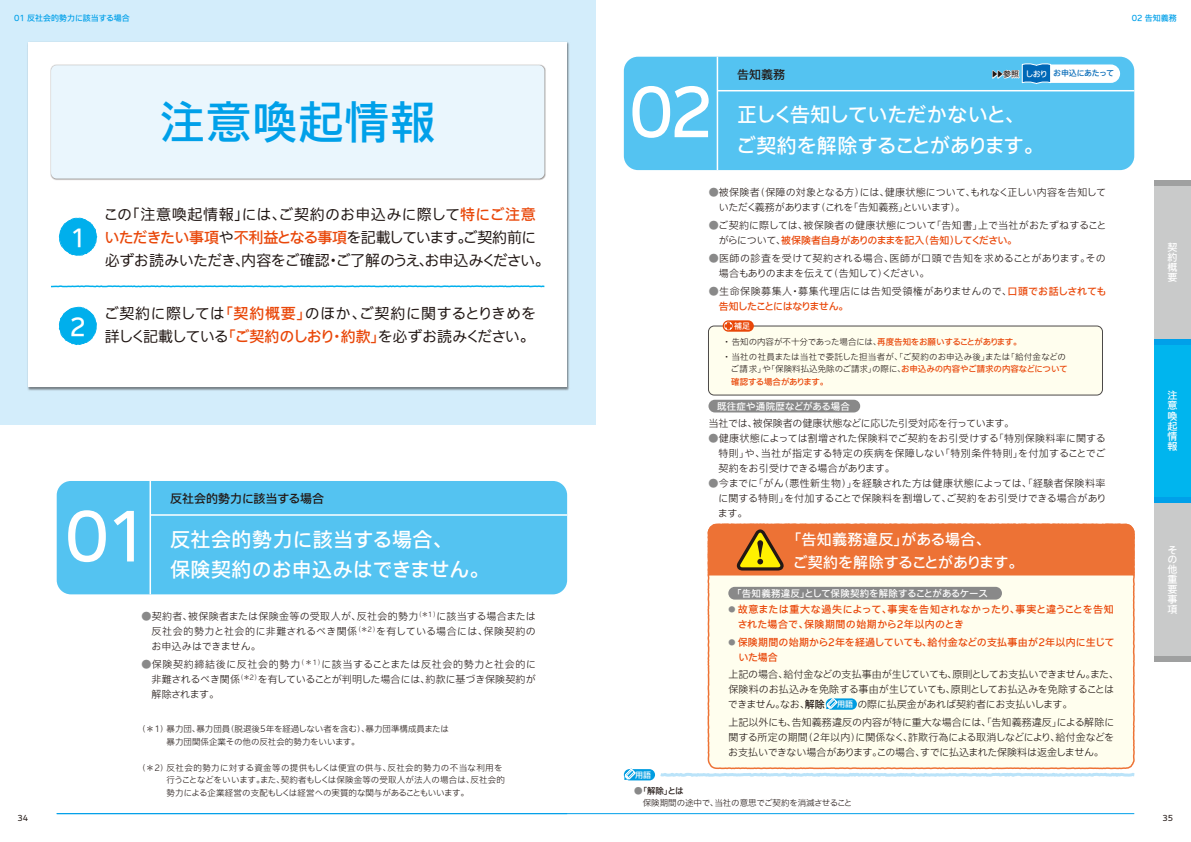
<style>
.page{position:relative;width:1191px;height:842px;background:#fff}
.page>*{position:absolute;margin:0;border:0;box-sizing:border-box;transform-origin:0 0}
.t1{font:500 65px "Iwa UCDA Goth Std";color:#fff}
.t2{font:500 45px "Iwa UCDA Goth Std";letter-spacing:.025em;color:#00a0e9}
.t3{font:500 24px "Iwa UCDA Goth Std";color:#fff}
.t4{font:500 20px/30px "Iwa UCDA Goth Std";letter-spacing:-.035em;color:#fff}
.t5{font:500 20px/30px "Iwa UCDA Goth Std";letter-spacing:.005em;color:#fff}
.t6{font:100 15px/23px "Iwa UCDA Goth Std";letter-spacing:-.01em;color:#221815}
.t7{font:500 15px/22.5px "Iwa UCDA Goth Std";letter-spacing:-.005em;color:#fff}
.t8{font:500 12px "Iwa UCDA Goth Std";color:#221815}
.t9{font:300 10px/15px "Iwa UCDA Goth Std";color:#221815;text-align:justify}
.t10{font:500 10px/15px "Iwa UCDA Goth Std";letter-spacing:.025em;color:#e94709}
.t11{font:300 10px/15px "Iwa UCDA Goth Std";letter-spacing:-.025em;color:#221815}
.t12{font:300 10px/15px "Iwa UCDA Goth Std";letter-spacing:.02em;color:#221815}
.t13{font:300 10px/15px "Iwa UCDA Goth Std";letter-spacing:.025em;color:#221815}
.t14{font:300 10px/15px "Iwa UCDA Goth Std";letter-spacing:.05em;color:#221815}
.t15{font:500 10px/10.2px "Iwa UCDA Goth Std";color:#fff;text-align:justify}
.t16{font:500 9.5px "Iwa UCDA Goth Std";letter-spacing:.005em;color:#fff}
.t17{font:500 9.5px "Iwa UCDA Goth Std";letter-spacing:.025em;color:#fff}
.t18{font:300 8.5px/12.8px "Iwa UCDA Goth Std";color:#221815}
.t19{font:500 8.5px/12.8px "Iwa UCDA Goth Std";letter-spacing:-.04em;color:#e94709}
.t20{font:500 8px "Iwa UCDA Goth Std";color:#00a0e9}
.t21{font:500 8px "Iwa UCDA Goth Std";color:#fff}
.t22{font:500 8px "Iwa UCDA Goth Std";letter-spacing:-.06em;color:#0068b7}
.t23{font:100 8px "Iwa UCDA Goth Std";color:#221815}
.t24{font:500 5.6px "Iwa UCDA Goth Std";color:#221815;scale:1.43 1}
.s1{font-weight:500;color:#e94709}
.s2{color:#898989}
.s3{color:#221815}
.s4{font-weight:300;color:#221815}
.s5{font-weight:300;font-size:7px;color:#898989}
.s6{font-weight:500}
.s7{font-weight:500;color:#898989}
</style>
<div class="page">
<hr style="left:57px;top:813px;width:1077px;height:1px;background:#00a0e9">
<div style="left:0;top:0;width:595px;height:424px;background:#d3edfb"></div>
<div style="left:28px;top:43px;width:539px;height:344px;background:#fff"></div>
<img style="left:50px;top:64px;width:496px;height:116px">
<div style="left:51px;top:65px;width:493px;height:114px;background:#eaf6fd;border-radius:6px"></div>
<svg style="left:51px;top:285px;width:494px;height:3px"></svg>
<svg style="left:58px;top:217px;width:40px;height:39px"></svg>
<svg style="left:58px;top:306px;width:39px;height:39px"></svg>
<div style="left:1154px;top:183px;width:37px;height:159px;background:#c9caca"></div>
<div style="left:1154px;top:342px;width:37px;height:158px;background:#00b5ee"></div>
<div style="left:1154px;top:500px;width:37px;height:159px;background:#c9caca"></div>
<div style="left:1154px;top:180px;width:37px;height:6px;background:#9fa0a0"></div>
<div style="left:1154px;top:339px;width:37px;height:6px;background:#00a0e9"></div>
<div style="left:1154px;top:497px;width:37px;height:6px;background:#00a0e9"></div>
<div style="left:1154px;top:656px;width:37px;height:6px;background:#9fa0a0"></div>
<div style="left:708px;top:326px;width:394px;height:69px;background:#fffeee;border-radius:6px"></div>
<div style="left:708px;top:326px;width:394px;height:69px;border:1px solid #4c4948;border-radius:6px"></div>
<div style="left:624px;top:57px;width:510px;height:113px;background:#54c3f1;border-radius:14px"></div>
<svg style="left:717px;top:56px;width:2px;height:115px"></svg>
<hr style="left:717px;top:90px;width:417px;height:1px;background:#fff">
<div style="left:722px;top:320px;width:32px;height:12px;background:#e94709;border-radius:6px"></div>
<svg style="left:724px;top:322px;width:8px;height:8px"></svg>
<div style="left:708px;top:400px;width:152px;height:12px;background:#898989;border-radius:6px"></div>
<div style="left:707px;top:577px;width:428px;height:193px;background:#fffeee"></div>
<svg style="left:707px;top:523px;width:428px;height:54px;background:#e9793a"></svg>
<div style="left:728px;top:587px;width:274px;height:13px;background:#898989;border-radius:6px"></div>
<svg style="left:992px;top:63px;width:128px;height:21px"></svg>
<svg style="left:660px;top:772px;width:475px;height:5px"></svg>
<div style="left:624px;top:769px;width:31px;height:11px;background:#009de1;border-radius:6px"></div>
<svg style="left:623px;top:768px;width:14px;height:13px"></svg>
<div style="left:825px;top:698px;width:32px;height:12px;background:#009de1;border-radius:6px"></div>
<svg style="left:825px;top:697px;width:13px;height:13px"></svg>
<div style="left:57px;top:481px;width:510px;height:113px;background:#54c3f1;border-radius:14px"></div>
<svg style="left:150px;top:481px;width:2px;height:114px"></svg>
<hr style="left:150px;top:514px;width:417px;height:2px;background:#fff">
<p class="t20" style="left:14px;top:12px;width:117px">01 反社会的勢力に該当する場合</p>
<p class="t20" style="left:1131px;top:12px;width:47px">02 告知義務</p>
<h2 class="t2" style="left:160px;top:89px;width:277px">注意喚起情報</h2>
<h3 class="t3" style="left:70px;top:220px;width:18px">1</h3>
<h3 class="t3" style="left:70px;top:309px;width:18px">2</h3>
<h3 class="t6" style="left:104px;top:202px;width:448px">この「注意喚起情報」には、ご契約のお申込みに際して<span class="s1">特にご注意いただきたい事項</span>や<span class="s1">不利益となる事項</span>を記載しています。ご契約前に必ずお読みいただき、内容をご確認・ご了解のうえ、お申込みください。</h3>
<h3 class="t6" style="left:104px;top:301px;width:434px">ご契約に際しては<span class="s1">「契約概要」</span>のほか、ご契約に関するとりきめを詳しく記載している<span class="s1">「ご契約のしおり・約款」</span>を必ずお読みください。</h3>
<p class="t8" style="left:170px;top:490px;width:155px">反社会的勢力に該当する場合</p>
<h1 class="t1" style="left:65px;top:489px;width:85px">01</h1>
<h3 class="t5" style="left:170px;top:523px;width:321px">反社会的勢力に該当する場合、<br>保険契約のお申込みはできません。</h3>
<p class="t9" style="left:151px;top:608px;width:386px;text-indent:-10px"><span class="s2">●</span>契約者、被保険者または保険金等の受取人が、反社会的勢力<sup>（＊1）</sup>に該当する場合または反社会的勢力と社会的に非難されるべき関係<sup>（＊2）</sup>を有している場合には、保険契約のお申込みはできません。</p>
<p class="t9" style="left:152px;top:656px;width:386px;text-indent:-10px"><span class="s2">●</span>保険契約締結後に反社会的勢力<sup>（＊1）</sup>に該当することまたは反社会的勢力と社会的に非難されるべき関係<sup>（＊2）</sup>を有していることが判明した場合には、約款に基づき保険契約が解除されます。</p>
<p class="t18" style="left:167px;top:722px;width:284px;text-indent:-29px">（＊1）暴力団、暴力団員（脱退後5年を経過しない者を含む）、暴力団準構成員または暴力団関係企業その他の反社会的勢力をいいます。</p>
<p class="t18" style="left:167px;top:760px;width:340px;text-indent:-29px">（＊2）反社会的勢力に対する資金等の提供もしくは便宜の供与、反社会的勢力の不当な利用を行うことなどをいいます。また、契約者もしくは保険金等の受取人が法人の場合は、反社会的勢力による企業経営の支配もしくは経営への実質的な関与があることもいいます。</p>
<p class="t8" style="left:737px;top:65px;width:49px">告知義務</p>
<p class="t22" style="left:1053px;top:67px;width:62px">お申込にあたって</p>
<p class="t24" style="left:999px;top:70px;width:7px;rotate:90deg">▲</p>
<p class="t24" style="left:1004px;top:70px;width:7px;rotate:90deg">▲</p>
<p class="t21" style="left:1003px;top:68px;width:46px"><span class="s3">参照</span> しおり</p>
<h1 class="t1" style="left:629px;top:65px;width:85px">02</h1>
<h3 class="t4" style="left:736px;top:99px;width:309px">正しく告知していただかないと、ご契約を解除することがあります。</h3>
<p class="t11" style="left:719px;top:184px;width:389px;text-indent:-10px"><span class="s2">●</span>被保険者（保障の対象となる方）には、健康状態について、もれなく正しい内容を告知していただく義務があります（これを「告知義務」といいます）。</p>
<p class="t13" style="left:719px;top:217px;width:389px;text-indent:-10px"><span class="s2">●</span>ご契約に際しては、被保険者の健康状態について「告知書」上で当社がおたずねすることがらについて、<span class="s1">被保険者自身がありのままを記入（告知）してください。</span></p>
<p class="t9" style="left:719px;top:250px;width:388px;text-indent:-10px"><span class="s2">●</span>医師の診査を受けて契約される場合、医師が口頭で告知を求めることがあります。その場合もありのままを伝えて（告知して）ください。</p>
<p class="t14" style="left:719px;top:283px;width:389px;text-indent:-10px"><span class="s2">●</span>生命保険募集人・募集代理店には告知受領権がありませんので、<span class="s1">口頭でお話しされても告知したことにはなりません。</span></p>
<p class="t21" style="left:734px;top:320px;width:17px">補足</p>
<p class="t18" style="left:722px;top:334px;width:345px;line-height:14.7px">・告知の内容が不十分であった場合には、<span class="s1">再度告知をお願いすることがあります。<br></span>・当社の社員または当社で委託した担当者が、「ご契約のお申込み後」または「給付金などの</p>
<p class="t19" style="left:730px;top:362px;width:339px"><span class="s4">ご請求」や「保険料払込免除のご請求」の際に、</span>お申込みの内容やご請求の内容などについて確認する場合があります。</p>
<p class="t17" style="left:717px;top:399px;width:134px">既往症や通院歴などがある場合</p>
<p class="t11" style="left:708px;top:415px;width:307px">当社では、被保険者の健康状態などに応じた引受対応を行っています。</p>
<p class="t9" style="left:718px;top:430px;width:389px;text-indent:-10px"><span class="s2">●</span>健康状態によっては割増された保険料でご契約をお引受けする「特別保険料率に関する特則」や、当社が指定する特定の疾病を保障しない「特別条件特則」を付加することでご契約をお引受けできる場合があります。</p>
<p class="t12" style="left:718px;top:475px;width:390px;text-indent:-9px"><span class="s2">●</span>今までに「がん（悪性新生物）」を経験された方は健康状態によっては、「経験者保険料率に関する特則」を付加することで保険料を割増して、ご契約をお引受けできる場合があります。</p>
<p class="t21" style="left:635px;top:769px;width:17px">用語</p>
<h3 class="t7" style="left:792px;top:527px;width:232px;text-indent:-6px">「告知義務違反」がある場合、<br>ご契約を解除することがあります。</h3>
<p class="t10" style="left:737px;top:601px;width:378px;text-indent:-9px"><span class="s5">●</span> 故意または重大な過失によって、事実を告知されなかったり、事実と違うことを告知された場合で、保険期間の始期から2年以内のとき</p>
<p class="t10" style="left:738px;top:634px;width:377px;text-indent:-10px"><span class="s5">●</span> 保険期間の始期から2年を経過していても、給付金などの支払事由が2年以内に生じていた場合</p>
<p class="t9" style="left:728px;top:666px;width:392px;text-align:left">上記の場合、給付金などの支払事由が生じていても、原則としてお支払いできません。また、保険料のお払込みを免除する事由が生じていても、原則としてお払込みを免除することはできません。なお、<span class="s6">解除</span>　　　の際に払戻金があれば契約者にお支払いします。</p>
<p class="t9" style="left:728px;top:714px;width:388px">上記以外にも、告知義務違反の内容が特に重大な場合には、「告知義務違反」による解除に関する所定の期間（2年以内）に関係なく、詐欺行為による取消しなどにより、給付金などをお支払いできない場合があります。この場合、すでに払込まれた保険料は返金しません。</p>
<p class="t16" style="left:732px;top:586px;width:257px">「告知義務違反」として保険契約を解除することがあるケース</p>
<p class="t21" style="left:837px;top:698px;width:17px">用語</p>
<p class="t18" style="left:643px;top:783px;width:211px;text-indent:-8px"><span class="s7">●</span><span class="s6">「解除」とは<br></span>保険期間の途中で、当社の意思でご契約を消滅させること</p>
<p class="t15" style="left:1167px;top:241px;width:11px">契約概要</p>
<p class="t15" style="left:1167px;top:390px;width:11px">注意喚起情報</p>
<p class="t15" style="left:1167px;top:544px;width:11px">その他重要事項</p>
<p class="t23" style="left:18px;top:812px;width:12px">34</p>
<p class="t23" style="left:1162px;top:812px;width:12px">35</p>
</div>
